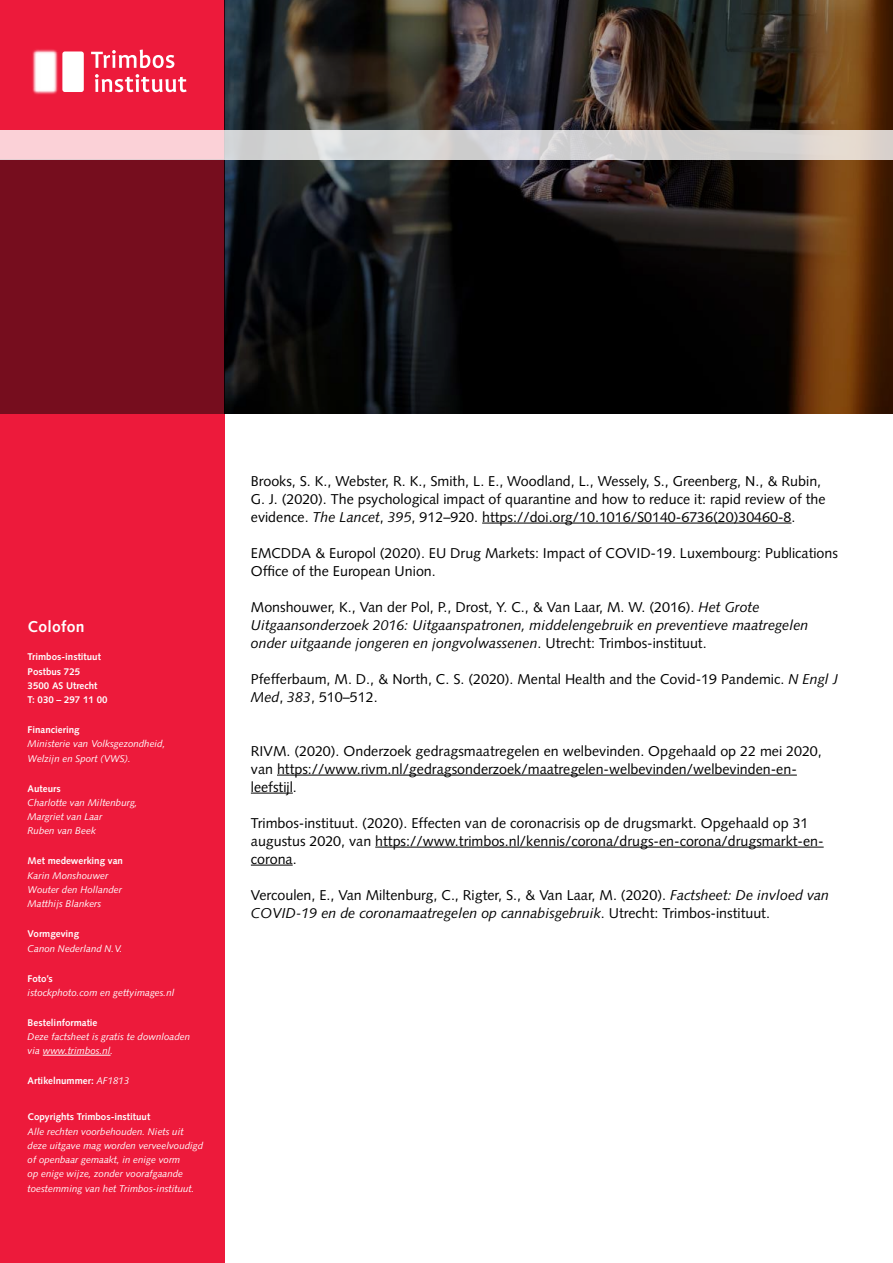
<style>
.page{position:relative;width:893px;height:1263px;background:#fff}
.page>*{position:absolute;margin:0;border:0;box-sizing:border-box;transform-origin:0 0}
.t1{font:700 15.75px "Syntax LT Std";letter-spacing:.02em;color:#fff}
.t2{font:14.25px/18px "Syntax LT Std";color:#000}
.t3{font:italic 14.25px/18px "Syntax LT Std";color:#000}
.t4{font:italic 9.75px/14.2px "Syntax LT Std";color:#fff}
.t5{font:700 9.75px/14.2px "Syntax LT Std";color:#fff}
.s1{font-weight:400;font-style:italic}
.s2{font-style:italic}
.s3{font-style:normal}
</style>
<div class="page">
<div style="left:0;top:0;width:225px;height:1263px;background:#ed1a3b"></div>
<div style="left:0;top:159px;width:225px;height:255px;background:#760d1e"></div>
<hr style="left:43px;top:1055px;width:68px;height:1px;background:#fff">
<img style="left:225px;top:0;width:668px;height:414px">
<svg style="left:0;top:130px;width:893px;height:29px;background:#ded3d4"></svg>
<svg style="left:112px;top:50px;width:62px;height:18px"></svg>
<svg style="left:110px;top:74px;width:77px;height:18px"></svg>
<img style="left:32px;top:49px;width:78px;height:46px">
<hr style="left:482px;top:523px;width:309px;height:1px;background:#000">
<hr style="left:277px;top:775px;width:520px;height:1px;background:#000">
<hr style="left:251px;top:793px;width:42px;height:1px;background:#000">
<hr style="left:375px;top:847px;width:449px;height:1px;background:#000">
<hr style="left:251px;top:865px;width:42px;height:1px;background:#000">
<p class="t1" style="left:28px;top:617px;width:59px">Colofon</p>
<p class="t5" style="left:28px;top:650px;width:81px">Trimbos-instituut<br>Postbus 725<br>3500 AS Utrecht<br>T: 030 – 297 11 00</p>
<p class="t5" style="left:28px;top:723px;width:54px">Financiering</p>
<p class="t4" style="left:28px;top:737px;width:139px">Ministerie van Volksgezondheid,<br>Welzijn en Sport (VWS).</p>
<p class="t5" style="left:28px;top:781px;width:35px">Auteurs</p>
<p class="t4" style="left:28px;top:795px;width:111px">Charlotte van Miltenburg,<br>Margriet van Laar<br>Ruben van Beek</p>
<p class="t5" style="left:28px;top:854px;width:97px">Met medewerking van</p>
<p class="t4" style="left:28px;top:868px;width:96px">Karin Monshouwer<br>Wouter den Hollander<br>Matthijs Blankers</p>
<p class="t5" style="left:28px;top:927px;width:53px">Vormgeving</p>
<p class="t4" style="left:28px;top:941px;width:97px">Canon Nederland N.V.</p>
<p class="t5" style="left:28px;top:971px;width:27px">Foto’s</p>
<p class="t4" style="left:28px;top:985px;width:148px">istockphoto.com en gettyimages.nl</p>
<p class="t5" style="left:28px;top:1015px;width:71px">Bestelinformatie</p>
<p class="t4" style="left:28px;top:1029px;width:164px">Deze factsheet is gratis te downloaden via www.trimbos.nl.</p>
<p class="t5" style="left:28px;top:1074px;width:103px">Artikelnummer: <span class="s1">AF1813</span></p>
<p class="t5" style="left:28px;top:1110px;width:124px">Copyrights Trimbos-instituut</p>
<p class="t4" style="left:28px;top:1124px;width:177px">Alle rechten voorbehouden. Niets uit deze uitgave mag worden verveelvoudigd of openbaar gemaakt, in enige vorm<br>op enige wijze, zonder voorafgaande toestemming van het Trimbos-instituut.</p>
<p class="t2" style="left:251px;top:472px;width:576px">Brooks, S. K., Webster, R. K., Smith, L. E., Woodland, L., Wessely, S., Greenberg, N., &amp; Rubin,<br>G. J. (2020). The psychological impact of quarantine and how to reduce it: rapid review of the evidence. <span class="s2">The Lancet</span>, <span class="s2">395</span>, 912–920. https://doi.org/10.1016/S0140-6736(20)30460-8.</p>
<p class="t2" style="left:251px;top:544px;width:589px">EMCDDA &amp; Europol (2020). EU Drug Markets: Impact of COVID-19. Luxembourg: Publications<br>Office of the European Union.</p>
<p class="t3" style="left:251px;top:598px;width:559px"><span class="s3">Monshouwer, K., Van der Pol, P., Drost, Y. C., &amp; Van Laar, M. W. (2016).</span> Het Grote<br>Uitgaansonderzoek 2016: Uitgaanspatronen, middelengebruik en preventieve maatregelen onder uitgaande jongeren en jongvolwassenen<span class="s3">. Utrecht: Trimbos-instituut.</span></p>
<p class="t2" style="left:251px;top:670px;width:589px">Pfefferbaum, M. D., &amp; North, C. S. (2020). Mental Health and the Covid-19 Pandemic. <span class="s2">N Engl J<br>Med</span>, <span class="s2">383</span>, 510–512.</p>
<p class="t2" style="left:251px;top:742px;width:572px">RIVM. (2020). Onderzoek gedragsmaatregelen en welbevinden. Opgehaald op 22 mei 2020, van https://www.rivm.nl/gedragsonderzoek/maatregelen-welbevinden/welbevinden-en&shy;leefstijl.</p>
<p class="t2" style="left:251px;top:814px;width:574px">Trimbos-instituut. (2020). Effecten van de coronacrisis op de drugsmarkt. Opgehaald op 31 augustus 2020, van https://www.trimbos.nl/kennis/corona/drugs-en-corona/drugsmarkt-en&shy;corona.</p>
<p class="t2" style="left:251px;top:886px;width:580px">Vercoulen, E., Van Miltenburg, C., Rigter, S., &amp; Van Laar, M. (2020). <span class="s2">Factsheet: De invloed van<br>COVID-19 en de coronamaatregelen op cannabisgebruik</span>. Utrecht: Trimbos-instituut.</p>
</div>
